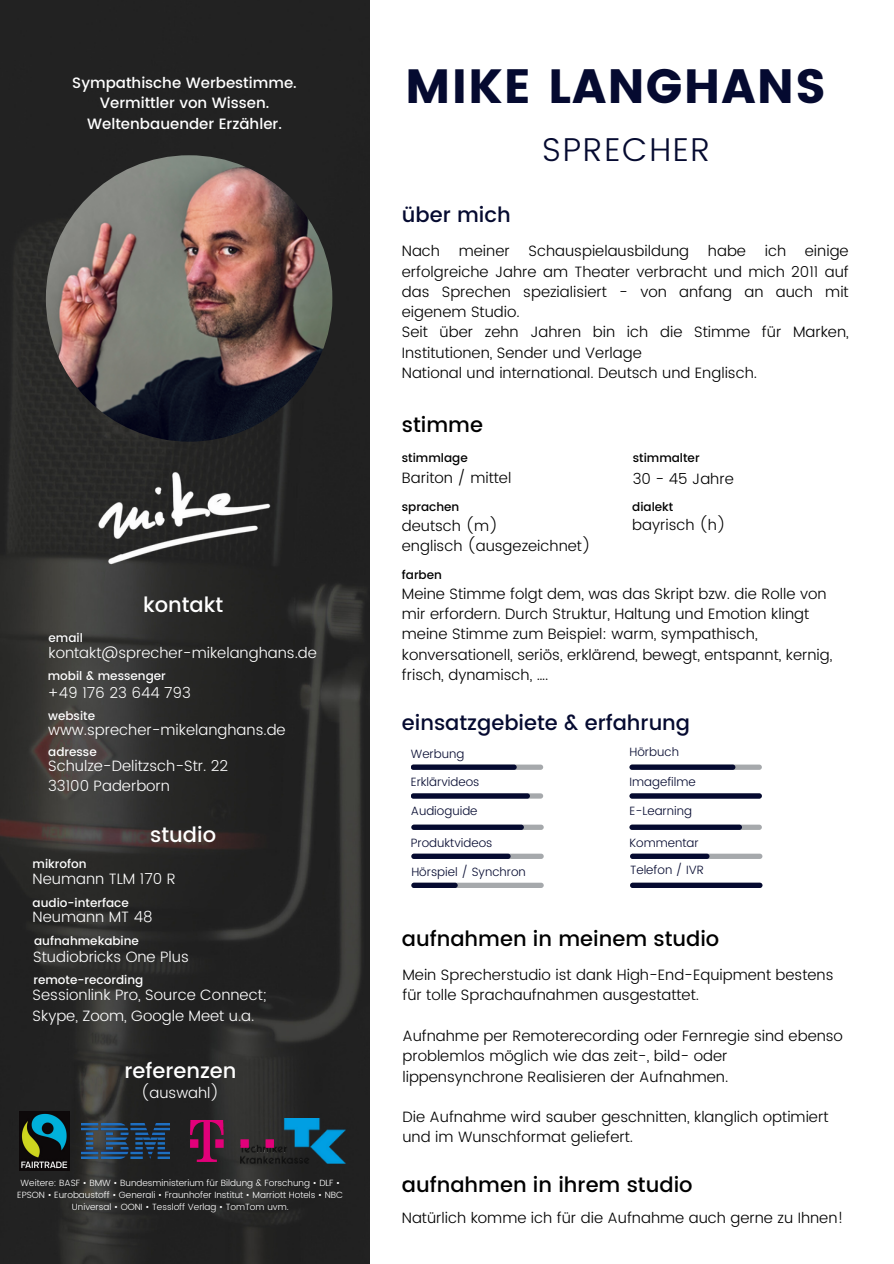
<style>
.page{position:relative;width:894px;height:1264px;background:#fff}
.page>*{position:absolute;margin:0;border:0;box-sizing:border-box;transform-origin:0 0}
.t1{font:48px "Poppins";letter-spacing:.025em;color:#050a30}
.t2{font:300 33px "Poppins";letter-spacing:.05em;color:#050a30}
.t3{font:500 21px "Poppins";color:#000}
.t4{font:500 21px "Poppins";color:#050a30}
.t5{font:500 21px "Poppins";color:#fff}
.t6{font:300 15px/20.2px "Poppins";color:#000}
.t7{font:300 15px/20.2px "Poppins";color:#fff}
.t8{font:500 15px/20.2px "Poppins";color:#fff;text-align:center}
.t9{font:300 12px "Poppins";color:#050a30}
.t10{font:500 12px "Poppins";color:#fff}
.t11{font:500 12px "Poppins";color:#000}
.t12{font:300 9px/12px "Poppins";color:#fff;text-align:center}
</style>
<div class="page">
<div style="left:410px;top:764px;width:133px;height:5px;background:#a6a9ac;border-radius:3px"></div>
<div style="left:410px;top:764px;width:106px;height:5px;background:#050a30;border-radius:3px"></div>
<div style="left:629px;top:764px;width:132px;height:5px;background:#a6a9ac;border-radius:3px"></div>
<div style="left:629px;top:764px;width:106px;height:5px;background:#050a30;border-radius:3px"></div>
<div style="left:629px;top:793px;width:132px;height:5px;background:#050a30;border-radius:3px"></div>
<div style="left:410px;top:793px;width:133px;height:5px;background:#a6a9ac;border-radius:3px"></div>
<div style="left:410px;top:793px;width:120px;height:5px;background:#050a30;border-radius:3px"></div>
<div style="left:411px;top:824px;width:132px;height:6px;background:#a6a9ac;border-radius:3px"></div>
<div style="left:411px;top:824px;width:112px;height:6px;background:#050a30;border-radius:3px"></div>
<img style="left:0;top:0;width:369px;height:1263px">
<img style="left:46px;top:155px;width:286px;height:286px;border-radius:50%">
<img style="left:97px;top:470px;width:175px;height:96px">
<div style="left:411px;top:882px;width:132px;height:6px;background:#a6a9ac;border-radius:3px"></div>
<div style="left:411px;top:882px;width:46px;height:6px;background:#050a30;border-radius:3px"></div>
<div style="left:630px;top:853px;width:132px;height:6px;background:#a6a9ac;border-radius:3px"></div>
<div style="left:630px;top:853px;width:79px;height:6px;background:#050a30;border-radius:3px"></div>
<div style="left:411px;top:853px;width:132px;height:6px;background:#a6a9ac;border-radius:3px"></div>
<div style="left:411px;top:853px;width:99px;height:6px;background:#050a30;border-radius:3px"></div>
<div style="left:629px;top:824px;width:132px;height:6px;background:#a6a9ac;border-radius:3px"></div>
<div style="left:629px;top:824px;width:112px;height:6px;background:#050a30;border-radius:3px"></div>
<div style="left:630px;top:882px;width:132px;height:6px;background:#050a30;border-radius:3px"></div>
<img style="left:20px;top:1111px;width:49px;height:59px">
<img style="left:240px;top:1118px;width:107px;height:45px">
<img style="left:190px;top:1120px;width:83px;height:41px">
<img style="left:82px;top:1123px;width:88px;height:35px">
<h6 class="t8" style="left:72px;top:73px;width:226px">Sympathische Werbestimme.<br>Vermittler von Wissen.<br>Weltenbauender Erzähler.</h6>
<h5 class="t1" style="left:405px;top:59px;width:422px">MIKE LANGHANS</h5>
<p class="t8" style="left:87px;top:73px;width:205px">engaging advertiser. knowledg communicator. world building narrator.</p>
<h5 class="t4" style="left:402px;top:202px;width:110px">über mich</h5>
<h6 class="t2" style="left:542px;top:131px;width:170px">SPRECHER</h6>
<h6 class="t6" style="left:402px;top:241px;width:448px">Nach meiner Schauspielausbildung habe ich einige erfolgreiche Jahre am Theater verbracht und mich 2011 auf das Sprechen spezialisiert - von anfang an auch mit eigenem Studio.<br>Seit über zehn Jahren bin ich die Stimme für Marken, Institutionen, Sender und Verlage<br>National und international. Deutsch und Englisch.</h6>
<h3 class="t5" style="left:143px;top:593px;width:82px">kontakt</h3>
<p class="t7" style="left:49px;top:642px;width:270px">kontakt@sprecher-mikelanghans.de</p>
<p class="t10" style="left:49px;top:630px;width:36px">email</p>
<p class="t10" style="left:48px;top:668px;width:119px">mobil &amp; messenger</p>
<p class="t7" style="left:47px;top:682px;width:145px">+49 176 23 644 793</p>
<p class="t10" style="left:48px;top:708px;width:48px">website</p>
<p class="t7" style="left:48px;top:755px;width:182px">Schulze-Delitzsch-Str. 22<br>33100 Paderborn</p>
<p class="t7" style="left:48px;top:719px;width:239px">www.sprecher-mikelanghans.de</p>
<p class="t10" style="left:48px;top:744px;width:50px">adresse</p>
<h5 class="t10" style="left:33px;top:856px;width:55px">mikrofon</h5>
<p class="t5" style="left:150px;top:822px;width:67px">studio</p>
<h5 class="t7" style="left:33px;top:869px;width:145px">Neumann TLM 170 R</h5>
<p class="t10" style="left:33px;top:895px;width:98px">audio-interface</p>
<h3 class="t7" style="left:33px;top:906px;width:121px">Neumann MT 48</h3>
<h5 class="t10" style="left:34px;top:933px;width:106px">aufnahmekabine</h5>
<h3 class="t7" style="left:33px;top:946px;width:157px">Studiobricks One Plus</h3>
<h5 class="t10" style="left:33px;top:972px;width:111px">remote-recording</h5>
<h5 class="t7" style="left:33px;top:985px;width:235px">Sessionlink Pro, Source Connect;<br>Skype, Zoom, Google Meet u.a.</h5>
<h5 class="t5" style="left:124px;top:1058px;width:114px">referenzen</h5>
<h6 class="t7" style="left:141px;top:1082px;width:80px">(auswahl)</h6>
<h5 class="t12" style="left:17px;top:1177px;width:327px">Weitere: BASF • BMW • Bundesministerium für Bildung &amp; Forschung • DLF •<br>EPSON • Eurobaustoff • Generali • Fraunhofer Institut • Marriott Hotels • NBC<br>Universal • OONI • Tessloff Verlag • TomTom uvm.</h5>
<h5 class="t3" style="left:402px;top:412px;width:83px">stimme</h5>
<h6 class="t6" style="left:402px;top:468px;width:111px">Bariton / mittel</h6>
<h5 class="t11" style="left:402px;top:451px;width:67px">stimmlage</h5>
<h5 class="t11" style="left:402px;top:500px;width:59px">sprachen</h5>
<h6 class="t6" style="left:402px;top:515px;width:190px">deutsch (m)<br>englisch (ausgezeichnet)</h6>
<p class="t11" style="left:402px;top:567px;width:42px">farben</p>
<h5 class="t11" style="left:632px;top:451px;width:68px">stimmalter</h5>
<h3 class="t6" style="left:632px;top:469px;width:102px">30 - 45 Jahre</h3>
<p class="t11" style="left:632px;top:500px;width:43px">dialekt</p>
<p class="t6" style="left:632px;top:514px;width:95px">bayrisch (h)</p>
<p class="t6" style="left:402px;top:583px;width:432px">Meine Stimme folgt dem, was das Skript bzw. die Rolle von mir erfordern. Durch Struktur, Haltung und Emotion klingt meine Stimme zum Beispiel: warm, sympathisch, konversationell, seriös, erklärend, bewegt, entspannt, kernig, frisch, dynamisch, ….</p>
<p class="t4" style="left:402px;top:710px;width:290px">einsatzgebiete &amp; erfahrung</p>
<h6 class="t9" style="left:410px;top:746px;width:55px">Werbung</h6>
<h5 class="t9" style="left:629px;top:745px;width:51px">Hörbuch</h5>
<h6 class="t9" style="left:410px;top:775px;width:70px">Erklärvideos</h6>
<h5 class="t9" style="left:629px;top:804px;width:64px">E-Learning</h5>
<h4 class="t9" style="left:629px;top:774px;width:68px">Imagefilme</h4>
<h4 class="t9" style="left:410px;top:804px;width:68px">Audioguide</h4>
<h3 class="t9" style="left:410px;top:835px;width:83px">Produktvideos</h3>
<h5 class="t9" style="left:411px;top:864px;width:116px">Hörspiel / Synchron</h5>
<h6 class="t9" style="left:629px;top:835px;width:71px">Kommentar</h6>
<h1 class="t9" style="left:630px;top:863px;width:76px">Telefon / IVR</h1>
<h2 class="t3" style="left:402px;top:926px;width:319px">aufnahmen in meinem studio</h2>
<h3 class="t6" style="left:402px;top:964px;width:432px">Mein Sprecherstudio ist dank High-End-Equipment bestens für tolle Sprachaufnahmen ausgestattet.</h3>
<h5 class="t6" style="left:402px;top:1025px;width:442px">Aufnahme per Remoterecording oder Fernregie sind ebenso problemlos möglich wie das zeit-, bild- oder lippensynchrone Realisieren der Aufnahmen.</h5>
<h3 class="t6" style="left:402px;top:1106px;width:427px">Die Aufnahme wird sauber geschnitten, klanglich optimiert und im Wunschformat geliefert.</h3>
<h6 class="t6" style="left:402px;top:1167px;width:5px">.</h6>
<h5 class="t3" style="left:402px;top:1172px;width:292px">aufnahmen in ihrem studio</h5>
<h6 class="t6" style="left:402px;top:1207px;width:443px">Natürlich komme ich für die Aufnahme auch gerne zu Ihnen!</h6>
</div>
